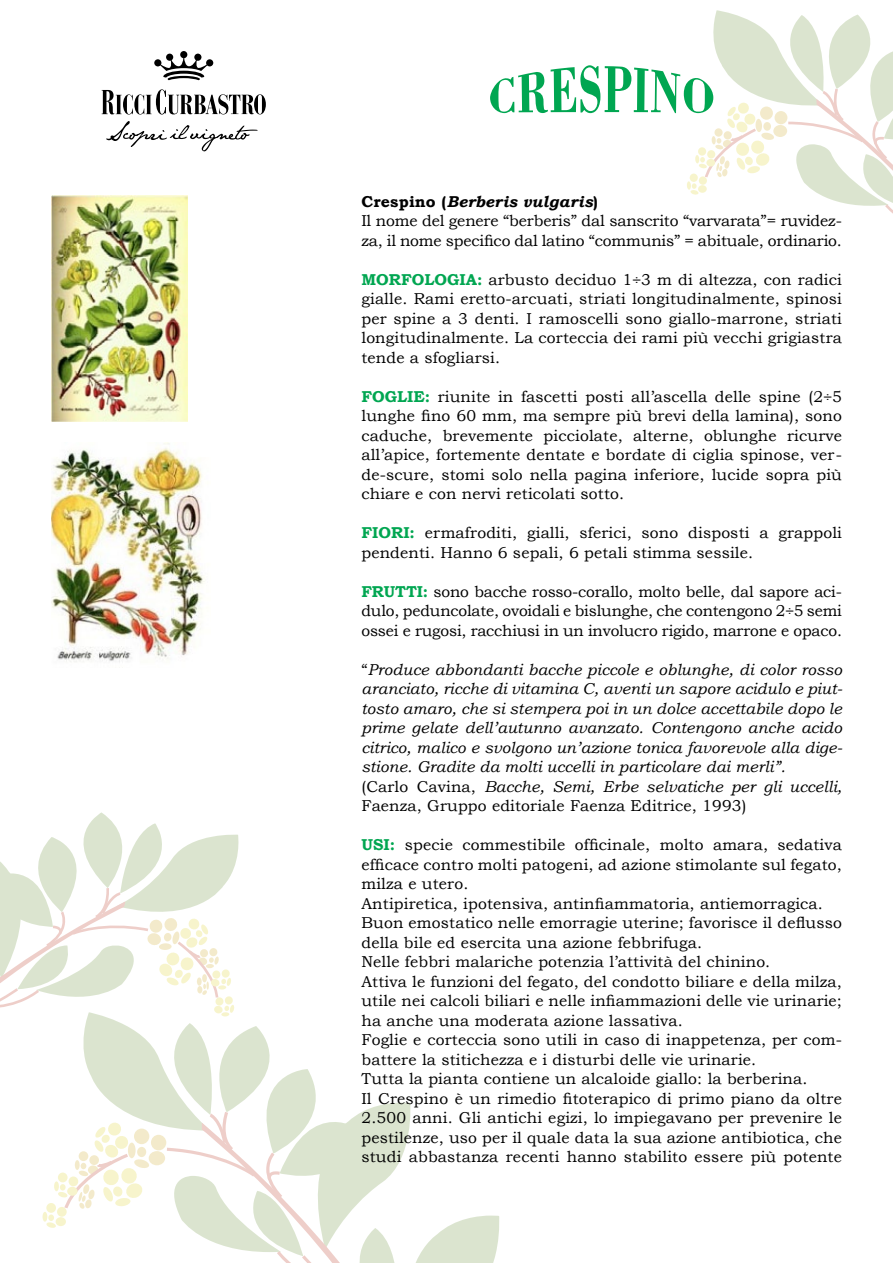
<style>
.page{position:relative;width:893px;height:1263px;background:#fff}
.page>*{position:absolute;margin:0;border:0;box-sizing:border-box;transform-origin:0 0}
.t1{font:15.75px/19.5px "Bookman Old Style";letter-spacing:.01em;color:#000;text-align:justify}
.t2{font:italic 15.75px/19.5px "Bookman Old Style";letter-spacing:.01em;color:#000}
.t3{font:15.75px/19.5px "Bookman Old Style";letter-spacing:-.01em;color:#000}
.t4{font:700 15.75px "Bookman Old Style";color:#00a651}
.s1{font-weight:700}
.s2{font-weight:700;font-style:italic}
.s3{font-weight:700;color:#00a651}
.s4{font-style:normal}
</style>
<div class="page">
<svg style="left:106px;top:121px;width:152px;height:30px"></svg>
<svg style="left:154px;top:51px;width:59px;height:29px"></svg>
<svg style="left:102px;top:89px;width:164px;height:26px"></svg>
<svg style="left:0;top:812px;width:500px;height:451px"></svg>
<svg style="left:490px;top:10px;width:403px;height:204px"></svg>
<img style="left:51px;top:196px;width:137px;height:225px">
<img style="left:51px;top:442px;width:154px;height:220px">
<p class="t3" style="left:361px;top:192px;width:482px"><span class="s1">CRESPINO (</span><span class="s2">Berberis vulgaris</span><span class="s1">)<br></span>Il nome del genere “berberis” dal sanscrito “varvarata”= ruvidez&shy;za, il nome specifico dal latino “communis” = abituale, ordinario.</p>
<p class="t4" style="left:361px;top:270px;width:27px">MORFOLOGIA</p>
<p class="t1" style="left:361px;top:270px;width:482px;text-indent:116px"><span class="s3">:</span> arbusto deciduo 1÷3 m di altezza, con radici gialle. Rami eretto-arcuati, striati longitudinalmente, spinosi per spine a 3 denti. I ramoscelli sono giallo-marrone, striati longitudinalmente. La corteccia dei rami più vecchi grigiastra tende a sfogliarsi.</p>
<p class="t4" style="left:361px;top:387px;width:23px">FOGLIE</p>
<p class="t1" style="left:361px;top:387px;width:482px;text-indent:63px"><span class="s3">:</span> riunite in fascetti posti all’ascella delle spine (2÷5 lunghe fino 60 mm, ma sempre più brevi della lamina), sono caduche, brevemente picciolate, alterne, oblunghe ricurve all’apice, fortemente dentate e bordate di ciglia spinose, ver&shy;de-scure, stomi solo nella pagina inferiore, lucide sopra più chiare e con nervi reticolati sotto.</p>
<p class="t4" style="left:361px;top:524px;width:21px">FIORI</p>
<p class="t1" style="left:361px;top:523px;width:482px;text-indent:48px"><span class="s3">:</span> ermafroditi, gialli, sferici, sono disposti a grappoli pendenti. Hanno 6 sepali, 6 petali stimma sessile.</p>
<p class="t4" style="left:361px;top:582px;width:22px">FRUTTI</p>
<p class="t1" style="left:361px;top:582px;width:482px;text-indent:61px"><span class="s3">:</span> sono bacche rosso-corallo, molto belle, dal sapore aci&shy;dulo, peduncolate, ovoidali e bislunghe, che contengono 2÷5 semi ossei e rugosi, racchiusi in un involucro rigido, marrone e opaco.</p>
<p class="t2" style="left:361px;top:660px;width:483px"><span class="s4">“</span>Produce abbondanti bacche piccole e oblunghe, di color rosso aranciato, ricche di vitamina C, aventi un sapore acidulo e piut&shy;tosto amaro, che si stempera poi in un dolce accettabile dopo le prime gelate dell’autunno avanzato. Contengono anche acido citrico, malico e svolgono un’azione tonica favorevole alla dige&shy;stione. Gradite da molti uccelli in particolare dai merli”.<br><span class="s4">(Carlo Cavina,</span> Bacche, Semi, Erbe selvatiche per gli uccelli, <span class="s4">Faenza, Gruppo editoriale Faenza Editrice, 1993)</span></p>
<p class="t1" style="left:361px;top:835px;width:482px;text-align:left"><span class="s3">USI :</span> specie commestibile officinale, molto amara, sedativa efficace contro molti patogeni, ad azione stimolante sul fegato, milza e utero.<br>Antipiretica, ipotensiva, antinfiammatoria, antiemorragica.<br>Buon emostatico nelle emorragie uterine; favorisce il deflusso della bile ed esercita una azione febbrifuga.<br>Nelle febbri malariche potenzia l’attività del chinino.<br>Attiva le funzioni del fegato, del condotto biliare e della milza, utile nei calcoli biliari e nelle infiammazioni delle vie urinarie; ha anche una moderata azione lassativa.<br>Foglie e corteccia sono utili in caso di inappetenza, per com&shy;battere la stitichezza e i disturbi delle vie urinarie.<br>Tutta la pianta contiene un alcaloide giallo: la berberina.<br>Il Crespino è un rimedio fitoterapico di primo piano da oltre 2.500 anni. Gli antichi egizi, lo impiegavano per prevenire le pestilenze, uso per il quale data la sua azione antibiotica, che studi abbastanza recenti hanno stabilito essere più potente</p>
</div>
